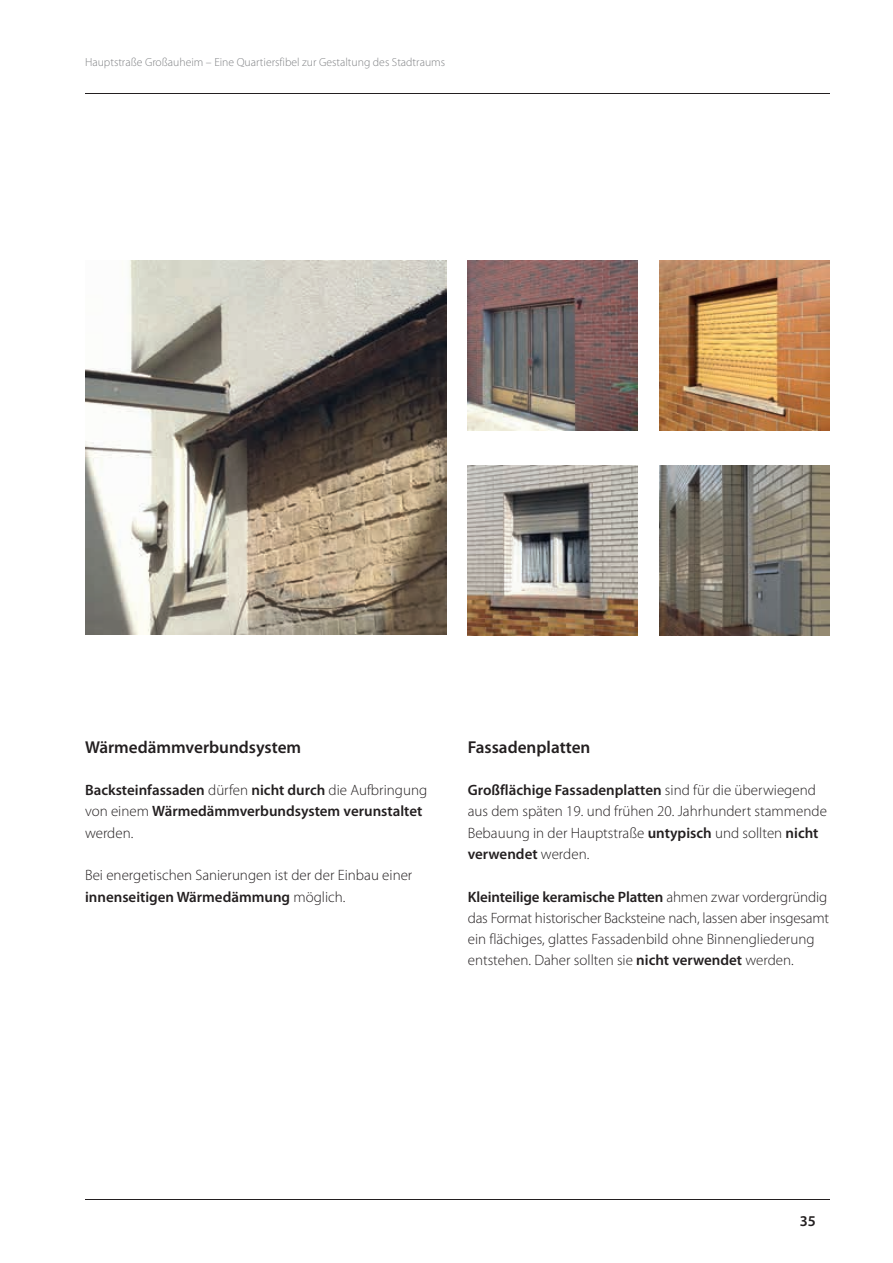
<style>
.page{position:relative;width:893px;height:1263px;background:#fff}
.page>*{position:absolute;margin:0;border:0;box-sizing:border-box;transform-origin:0 0}
.t1{font:600 17.25px "Myriad Pro";color:#231f20}
.t2{font:300 15px/21.3px "Myriad Pro";color:#231f20}
.t3{font:600 15px/21.3px "Myriad Pro";color:#231f20}
.t4{font:300 11.7px "Myriad Pro";color:#808285}
.s1{font-weight:300}
.s2{font-weight:600}
</style>
<div class="page">
<hr style="left:85px;top:93px;width:744px;height:1px;background:#231f20">
<hr style="left:85px;top:1199px;width:744px;height:1px;background:#231f20">
<img style="left:468px;top:260px;width:170px;height:170px">
<img style="left:85px;top:260px;width:361px;height:374px">
<img style="left:659px;top:260px;width:170px;height:170px">
<img style="left:468px;top:466px;width:170px;height:170px">
<img style="left:659px;top:466px;width:170px;height:170px">
<p class="t4" style="left:85px;top:55px;width:362px">Hauptstraße Großauheim – Eine Quartiersfibel zur Gestaltung des Stadtraums</p>
<p class="t1" style="left:85px;top:736px;width:218px">Wärmedämmverbundsystem</p>
<p class="t3" style="left:85px;top:779px;width:344px">Backsteinfassaden <span class="s1">dürfen</span> nicht durch <span class="s1">die Aufbringung von einem</span> Wärmedämmverbundsystem verunstaltet <span class="s1">werden.</span></p>
<p class="t2" style="left:85px;top:864px;width:329px">Bei energetischen Sanierungen ist der der Einbau einer <span class="s2">innenseitigen Wärmedämmung</span> möglich.</p>
<p class="t1" style="left:468px;top:736px;width:124px">Fassadenplatten</p>
<p class="t2" style="left:468px;top:779px;width:361px"><span class="s2">Großflächige Fassadenplatten</span> sind für die überwiegend aus dem späten 19. und frühen 20. Jahrhundert stammende Bebauung in der Hauptstraße <span class="s2">untypisch</span> und sollten <span class="s2">nicht verwendet</span> werden.</p>
<p class="t2" style="left:468px;top:886px;width:363px"><span class="s2">Kleinteilige keramische Platten</span> ahmen zwar vordergründig das Format historischer Backsteine nach, lassen aber insgesamt ein flächiges, glattes Fassadenbild ohne Binnengliederung entstehen. Daher sollten sie <span class="s2">nicht verwendet</span> werden.</p>
<p class="t3" style="left:800px;top:1209px;width:18px">35</p>
</div>
